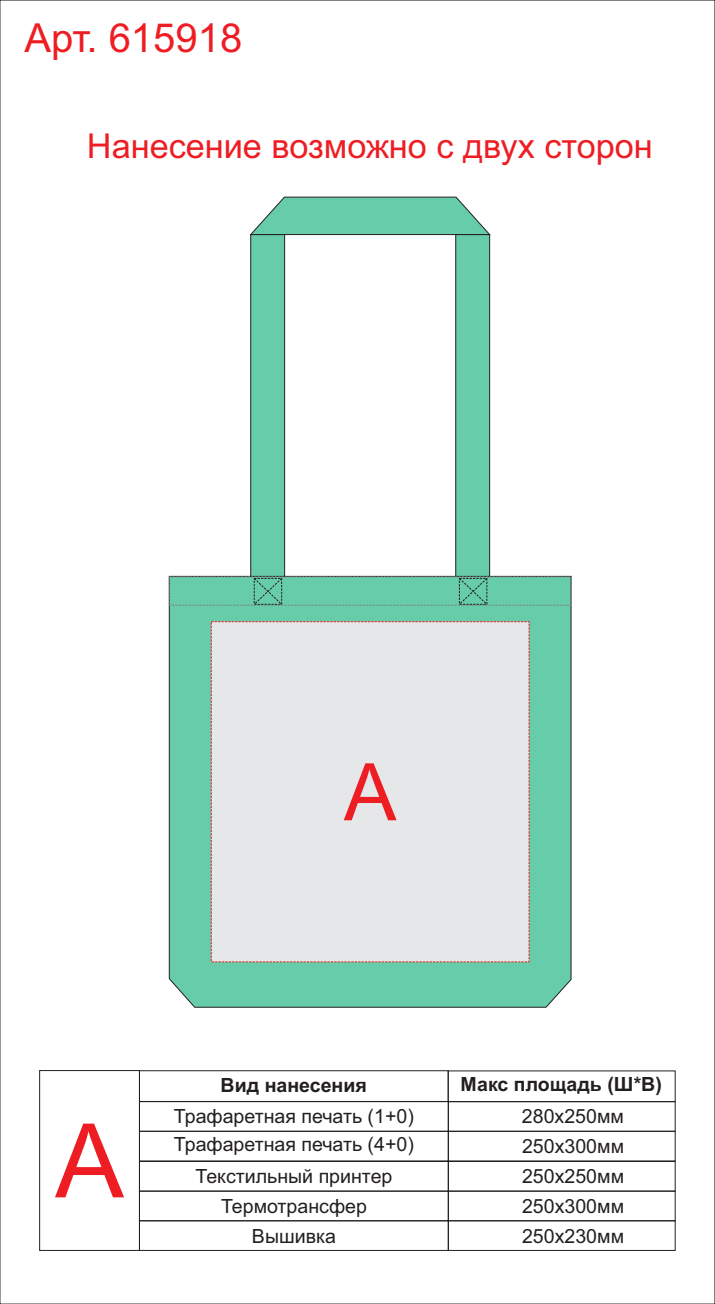
<style>
.page{position:relative;width:715px;height:1304px;background:#fff}
.page>*{position:absolute;margin:0;border:0;box-sizing:border-box;transform-origin:0 0}
.t1{font:103px "Arial";color:#ee1d23}
.t2{font:79.56px "Arial";color:#ee1d23}
.t3{font:40px "Arial";color:#ee1d23}
.t4{font:34.24px "Arial";color:#ee1d23}
.t5{font:19.56px/29.6px "Arial";color:#231f20}
.t6{font:700 19.56px "Arial";color:#231f20}
</style>
<div class="page">
<div style="left:169px;top:576px;width:402px;height:431px;background:#66cca9"></div>
<div style="left:169px;top:577px;width:402px;height:28px;border:1px dashed #808285"></div>
<div style="left:211px;top:621px;width:318px;height:341px;background:#e6e7e9"></div>
<div style="left:139px;top:1070px;width:309px;height:32px;border:1px solid #231f20"></div>
<div style="left:139px;top:1101px;width:309px;height:31px;border:1px solid #231f20"></div>
<div style="left:39px;top:1070px;width:101px;height:181px;border:1px solid #231f20"></div>
<div style="left:448px;top:1101px;width:227px;height:31px;border:1px solid #231f20"></div>
<div style="left:139px;top:1131px;width:309px;height:30px;border:1px solid #231f20"></div>
<div style="left:448px;top:1131px;width:227px;height:30px;border:1px solid #231f20"></div>
<div style="left:139px;top:1161px;width:309px;height:30px;border:1px solid #231f20"></div>
<div style="left:448px;top:1161px;width:227px;height:30px;border:1px solid #231f20"></div>
<div style="left:139px;top:1191px;width:309px;height:30px;border:1px solid #231f20"></div>
<div style="left:139px;top:1220px;width:309px;height:31px;border:1px solid #231f20"></div>
<div style="left:448px;top:1191px;width:227px;height:30px;border:1px solid #231f20"></div>
<div style="left:448px;top:1220px;width:227px;height:31px;border:1px solid #231f20"></div>
<svg style="left:250px;top:197px;width:240px;height:408px"></svg>
<div style="left:459px;top:578px;width:28px;height:26px;border:1px dashed #231f20"></div>
<h3 class="t3" style="left:24px;top:23px;width:219px">Арт. 615918</h3>
<h3 class="t4" style="left:87px;top:133px;width:567px">Нанесение возможно с двух сторон</h3>
<h2 class="t2" style="left:344px;top:762px;width:54px">А</h2>
<h1 class="t1" style="left:55px;top:1122px;width:70px">A</h1>
<p class="t6" style="left:220px;top:1078px;width:148px">Вид нанесения</p>
<p class="t6" style="left:460px;top:1077px;width:203px">Макс площадь (Ш*В)</p>
<p class="t5" style="left:174px;top:1103px;width:241px">Трафаретная печать (1+0)</p>
<p class="t5" style="left:521px;top:1103px;width:104px">280х250мм<br>250х300мм</p>
<p class="t5" style="left:195px;top:1163px;width:198px">Текстильный принтер</p>
<p class="t5" style="left:522px;top:1163px;width:103px">250х250мм</p>
<p class="t5" style="left:221px;top:1193px;width:147px;text-align:center">Термотрансфер<br>Вышивка</p>
<p class="t5" style="left:174px;top:1131px;width:241px">Трафаретная печать (4+0)</p>
<p class="t5" style="left:522px;top:1193px;width:103px">250х300мм<br>250х230мм</p>
</div>
